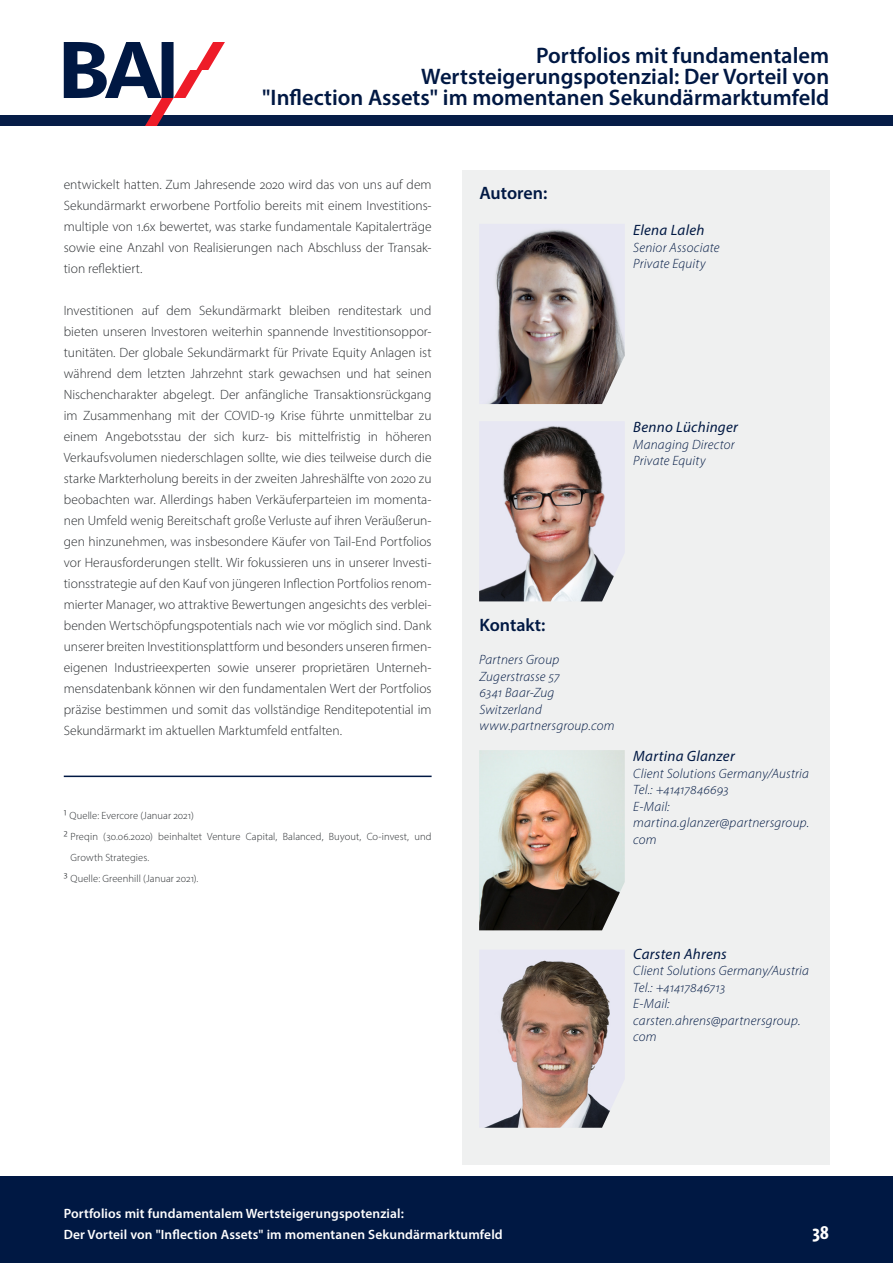
<style>
.page{position:relative;width:893px;height:1263px;background:#fff}
.page>*{position:absolute;margin:0;border:0;box-sizing:border-box;transform-origin:0 0}
.Überschrift{font:600 22.5px/21px "Myriad Pro";color:#001843;text-align:right}
.t1{font:700 condensed 21px "Myriad Pro";color:#fff}
.Kontakt{font:600 18px "Myriad Pro";color:#001843}
.Kontakt-2{font:italic 15px "Myriad Pro";letter-spacing:.02em;color:#001843}
.Textblock{font:300 13.5px/21px "Myriad Pro";color:#2a2d30;text-align:justify}
.Kontakt-3{font:italic 300 13.5px/16.5px "Myriad Pro";letter-spacing:.02em;color:#001843}
.Lebendender_Kolumnen{font:600 13.5px "Myriad Pro";letter-spacing:.01em;color:#fff}
.Kontakt-4{font:italic 300 13.5px "Myriad Pro";color:#001843}
.Kontakt-5{font:italic 300 13.5px "Myriad Pro";letter-spacing:-.005em;color:#001843}
.Textblock-2{font:300 10.5px/21px "Myriad Pro";letter-spacing:.005em;color:#2a2d30}
.s1{font-size:13.5px}
</style>
<div class="page">
<div style="left:0;top:1176px;width:893px;height:87px;background:#001843"></div>
<div style="left:0;top:115px;width:893px;height:11px;background:#001843"></div>
<svg style="left:64px;top:42px;width:161px;height:84px"></svg>
<hr style="left:64px;top:775px;width:368px;height:2px;background:#001843">
<div style="left:462px;top:170px;width:368px;height:995px;background:#eff0f0"></div>
<img style="left:484px;top:228px;width:141px;height:176px">
<img style="left:479px;top:750px;width:146px;height:180px">
<img style="left:479px;top:425px;width:135px;height:176px">
<img style="left:484px;top:960px;width:126px;height:168px">
<p class="Überschrift" style="left:262px;top:44px;width:568px">Portfolios mit fundamentalem<br>Wertsteigerungspotenzial: Der Vorteil von<br>"Inflection Assets" im momentanen Sekundärmarktumfeld</p>
<p class="Textblock" style="left:64px;top:174px;width:369px">entwickelt hatten. Zum Jahresende 2020 wird das von uns auf dem Sekundärmarkt erworbene Portfolio bereits mit einem Investitions&shy;multiple von 1.6x bewertet, was starke fundamentale Kapitalerträge sowie eine Anzahl von Realisierungen nach Abschluss der Transak&shy;tion reflektiert.</p>
<p class="Textblock" style="left:64px;top:300px;width:369px">Investitionen auf dem Sekundärmarkt bleiben renditestark und bieten unseren Investoren weiterhin spannende Investitionsoppor&shy;tunitäten. Der globale Sekundärmarkt für Private Equity Anlagen ist während dem letzten Jahrzehnt stark gewachsen und hat seinen Nischencharakter abgelegt. Der anfängliche Transaktionsrückgang im Zusammenhang mit der COVID-19 Krise führte unmittelbar zu einem Angebotsstau der sich kurz- bis mittelfristig in höheren Verkaufsvolumen niederschlagen sollte, wie dies teilweise durch die starke Markterholung bereits in der zweiten Jahreshälfte von 2020 zu beobachten war. Allerdings haben Verkäuferparteien im momenta&shy;nen Umfeld wenig Bereitschaft große Verluste auf ihren Veräußerun&shy;gen hinzunehmen, was insbesondere Käufer von Tail-End Portfolios vor Herausforderungen stellt. Wir fokussieren uns in unserer Investi&shy;tionsstrategie auf den Kauf von jüngeren Inflection Portfolios renom&shy;mierter Manager, wo attraktive Bewertungen angesichts des verblei&shy;benden Wertschöpfungspotentials nach wie vor möglich sind. Dank unserer breiten Investitionsplattform und besonders unseren firmen&shy;eigenen Industrieexperten sowie unserer proprietären Unterneh&shy;mensdatenbank können wir den fundamentalen Wert der Portfolios präzise bestimmen und somit das vollständige Renditepotential im Sekundärmarkt im aktuellen Marktumfeld entfalten.</p>
<p class="Textblock-2" style="left:64px;top:805px;width:132px"><span class="s1">1</span> Quelle: Evercore (Januar 2021)</p>
<p class="Textblock-2" style="left:71px;top:826px;width:362px;text-indent:-7px"><span class="s1">2</span> Preqin (30.06.2020) beinhaltet Venture Capital, Balanced, Buyout, Co-invest, und<br>Growth Strategies.</p>
<p class="Textblock-2" style="left:64px;top:868px;width:136px"><span class="s1">3</span> Quelle: Greenhill (Januar 2021).</p>
<p class="Kontakt" style="left:479px;top:182px;width:69px">Autoren:</p>
<p class="Kontakt-2" style="left:633px;top:221px;width:73px">Elena Laleh</p>
<p class="Kontakt-3" style="left:633px;top:239px;width:88px">Senior Associate</p>
<p class="Kontakt-3" style="left:633px;top:255px;width:74px">Private Equity</p>
<p class="Kontakt-2" style="left:633px;top:418px;width:106px">Benno Lüchinger</p>
<p class="Kontakt-3" style="left:633px;top:436px;width:103px">Managing Director</p>
<p class="Kontakt-3" style="left:633px;top:453px;width:74px">Private Equity</p>
<p class="Kontakt" style="left:479px;top:614px;width:67px">Kontakt:</p>
<p class="Kontakt-3" style="left:479px;top:651px;width:82px">Partners Group</p>
<p class="Kontakt-3" style="left:479px;top:668px;width:82px">Zugerstrasse 57</p>
<p class="Kontakt-3" style="left:479px;top:684px;width:76px">6341 Baar-Zug</p>
<p class="Kontakt-3" style="left:479px;top:701px;width:64px">Switzerland</p>
<p class="Kontakt-3" style="left:479px;top:717px;width:137px">www.partnersgroup.com</p>
<p class="Kontakt-2" style="left:633px;top:747px;width:103px">Martina Glanzer</p>
<p class="Kontakt-3" style="left:633px;top:765px;width:177px">Client Solutions Germany/Austria</p>
<p class="Kontakt-4" style="left:633px;top:782px;width:97px">Tel.: +41417846693</p>
<p class="Kontakt-3" style="left:633px;top:798px;width:177px">E-Mail: martina.glanzer@partnersgroup. com</p>
<p class="Kontakt-2" style="left:633px;top:944px;width:95px">Carsten Ahrens</p>
<p class="Kontakt-3" style="left:633px;top:962px;width:177px">Client Solutions Germany/Austria</p>
<p class="Kontakt-5" style="left:633px;top:979px;width:93px">Tel.: +41417846713</p>
<p class="Kontakt-3" style="left:633px;top:995px;width:38px">E-Mail:</p>
<p class="Kontakt-3" style="left:633px;top:1012px;width:169px">carsten.ahrens@partnersgroup. com</p>
<p class="Lebendender_Kolumnen" style="left:64px;top:1205px;width:342px">Portfolios mit fundamentalem Wertsteigerungspotenzial:</p>
<p class="Lebendender_Kolumnen" style="left:64px;top:1226px;width:440px">Der Vorteil von "Inflection Assets" im momentanen Sekundärmarktumfeld</p>
<h2 class="t1" style="left:813px;top:1219px;width:18px">38</h2>
</div>
